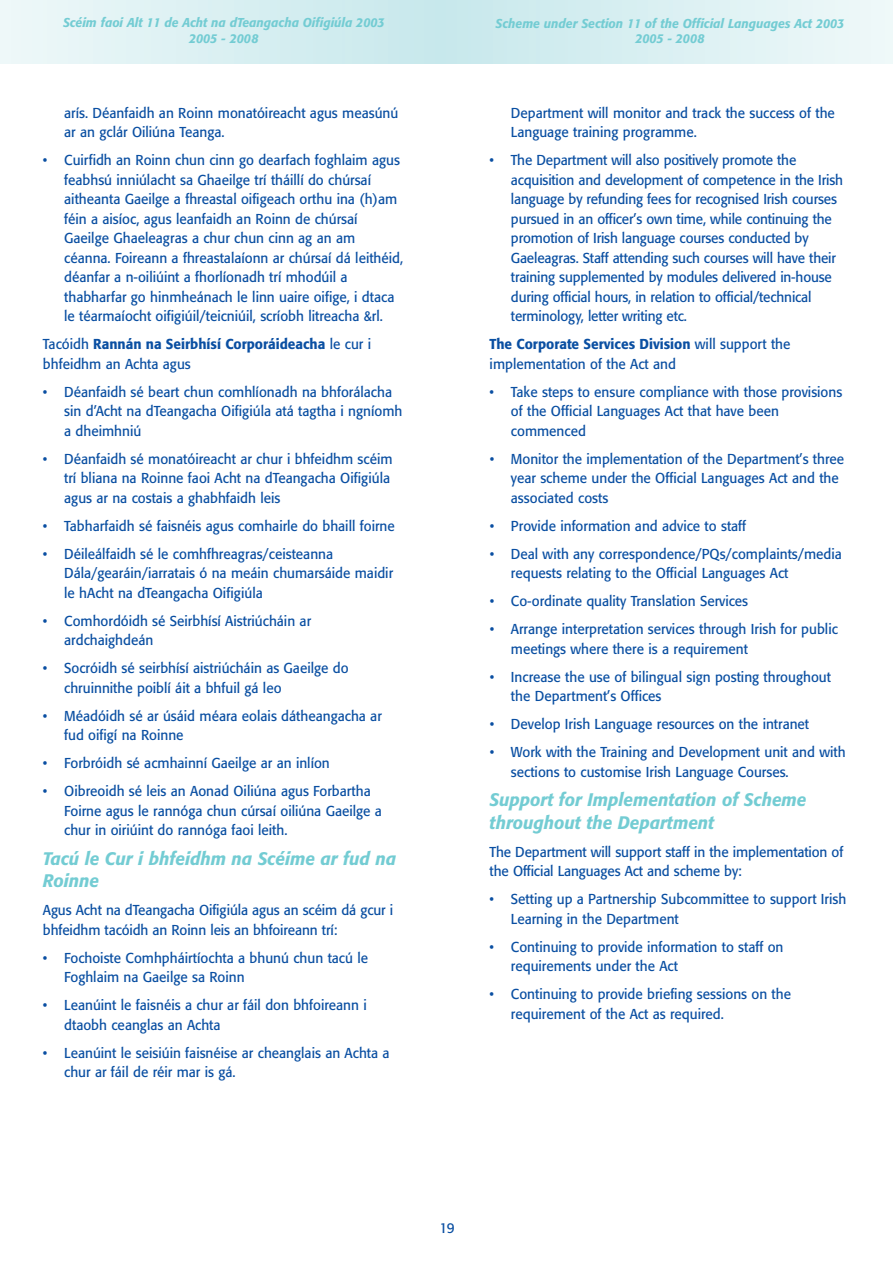
<style>
.page{position:relative;width:893px;height:1263px;background:#fff}
.page>*{position:absolute;margin:0;border:0;box-sizing:border-box;transform-origin:0 0}
.t1{font:italic 500 18px/22.5px "Formata";color:#73ccd3;scale:.95 1}
.t2{font:14.25px/19.5px "Formata";color:#0a4fa2;scale:.95 1}
.t3{font:italic 500 12.75px/15.9px "Formata";color:#73ccd3;text-align:center;scale:.95 1}
.s1{font-weight:500}
</style>
<div class="page">
<svg style="left:0;top:0;width:892px;height:64px;background:#daf0f2"></svg>
<p class="t3" style="left:63px;top:16px;width:340px">Scéim faoi Alt 11 de Acht na dTeangacha Oifigiúla 2003<br>2005 - 2008</p>
<p class="t3" style="left:495px;top:17px;width:368px;line-height:15px">Scheme under Section 11 of the Official Languages Act 2003<br>2005 - 2008</p>
<p class="t2" style="left:64px;top:104px;width:353px">arís. Déanfaidh an Roinn monatóireacht agus measúnú ar an gclár Oiliúna Teanga.</p>
<p class="t2" style="left:64px;top:152px;width:358px;text-indent:-21px">• Cuirfidh an Roinn chun cinn go dearfach foghlaim agus feabhsú inniúlacht sa Ghaeilge trí tháillí do chúrsaí aitheanta Gaeilge a fhreastal oifigeach orthu ina (h)am féin a aisíoc, agus leanfaidh an Roinn de chúrsaí Gaeilge Ghaeleagras a chur chun cinn ag an am céanna. Foireann a fhreastalaíonn ar chúrsaí dá leithéid, déanfar a n-oiliúint a fhorlíonadh trí mhodúil a thabharfar go hinmheánach le linn uaire oifige, i dtaca le téarmaíocht oifigiúil/teicniúil, scríobh litreacha &amp;rl.</p>
<p class="t2" style="left:43px;top:336px;width:347px">Tacóidh <span class="s1">Rannán na Seirbhísí Corporáideacha</span> le cur i bhfeidhm an Achta agus</p>
<p class="t2" style="left:64px;top:383px;width:357px;text-indent:-21px">• Déanfaidh sé beart chun comhlíonadh na bhforálacha sin d’Acht na dTeangacha Oifigiúla atá tagtha i ngníomh a dheimhniú</p>
<p class="t2" style="left:64px;top:450px;width:347px;text-indent:-21px">• Déanfaidh sé monatóireacht ar chur i bhfeidhm scéim trí bliana na Roinne faoi Acht na dTeangacha Oifigiúla agus ar na costais a ghabhfaidh leis</p>
<p class="t2" style="left:43px;top:517px;width:372px">• Tabharfaidh sé faisnéis agus comhairle do bhaill foirne</p>
<p class="t2" style="left:64px;top:545px;width:348px;text-indent:-21px">• Déileálfaidh sé le comhfhreagras/ceisteanna<br>Dála/gearáin/iarratais ó na meáin chumarsáide maidir le hAcht na dTeangacha Oifigiúla</p>
<p class="t2" style="left:64px;top:612px;width:261px;text-indent:-21px">• Comhordóidh sé Seirbhísí Aistriúcháin ar ardchaighdeán</p>
<p class="t2" style="left:64px;top:660px;width:301px;text-indent:-21px">• Socróidh sé seirbhísí aistriúcháin as Gaeilge do chruinnithe poiblí áit a bhfuil gá leo</p>
<p class="t2" style="left:64px;top:707px;width:336px;text-indent:-21px">• Méadóidh sé ar úsáid méara eolais dátheangacha ar fud oifigí na Roinne</p>
<p class="t2" style="left:43px;top:755px;width:303px">• Forbróidh sé acmhainní Gaeilge ar an inlíon</p>
<p class="t2" style="left:64px;top:783px;width:336px;text-indent:-21px">• Oibreoidh sé leis an Aonad Oiliúna agus Forbartha<br>Foirne agus le rannóga chun cúrsaí oiliúna Gaeilge a chur in oiriúint do rannóga faoi leith.</p>
<p class="t1" style="left:43px;top:848px;width:373px">Tacú le Cur i bhfeidhm na Scéime ar fud na<br>Roinne</p>
<p class="t2" style="left:43px;top:901px;width:370px">Agus Acht na dTeangacha Oifigiúla agus an scéim dá gcur i bhfeidhm tacóidh an Roinn leis an bhfoireann trí:</p>
<p class="t2" style="left:64px;top:949px;width:321px;text-indent:-21px">• Fochoiste Comhpháirtíochta a bhunú chun tacú le<br>Foghlaim na Gaeilge sa Roinn</p>
<p class="t2" style="left:64px;top:996px;width:320px;text-indent:-21px">• Leanúint le faisnéis a chur ar fáil don bhfoireann i dtaobh ceanglas an Achta</p>
<p class="t2" style="left:64px;top:1044px;width:344px;text-indent:-21px">• Leanúint le seisiúin faisnéise ar cheanglais an Achta a chur ar fáil de réir mar is gá.</p>
<p class="t2" style="left:511px;top:104px;width:342px">Department will monitor and track the success of the<br>Language training programme.</p>
<p class="t2" style="left:511px;top:152px;width:351px;text-indent:-21px">• The Department will also positively promote the acquisition and development of competence in the Irish language by refunding fees for recognised Irish courses pursued in an officer’s own time, while continuing the promotion of Irish language courses conducted by Gaeleagras. Staff attending such courses will have their training supplemented by modules delivered in-house during official hours, in relation to official/technical terminology, letter writing etc.</p>
<p class="t2" style="left:489px;top:336px;width:318px"><span class="s1">The Corporate Services Division</span> will support the implementation of the Act and</p>
<p class="t2" style="left:511px;top:383px;width:350px;text-indent:-21px">• Take steps to ensure compliance with those provisions of the Official Languages Act that have been commenced</p>
<p class="t2" style="left:511px;top:450px;width:352px;text-indent:-21px">• Monitor the implementation of the Department’s three year scheme under the Official Languages Act and the associated costs</p>
<p class="t2" style="left:489px;top:517px;width:271px">• Provide information and advice to staff</p>
<p class="t2" style="left:511px;top:545px;width:350px;text-indent:-21px">• Deal with any correspondence/PQs/complaints/media requests relating to the Official Languages Act</p>
<p class="t2" style="left:489px;top:593px;width:274px">• Co-ordinate quality Translation Services</p>
<p class="t2" style="left:511px;top:621px;width:346px;text-indent:-21px">• Arrange interpretation services through Irish for public meetings where there is a requirement</p>
<p class="t2" style="left:511px;top:668px;width:338px;text-indent:-21px">• Increase the use of bilingual sign posting throughout the Department’s Offices</p>
<p class="t2" style="left:489px;top:716px;width:338px">• Develop Irish Language resources on the intranet</p>
<p class="t2" style="left:511px;top:744px;width:354px;text-indent:-21px">• Work with the Training and Development unit and with sections to customise Irish Language Courses.</p>
<p class="t1" style="left:489px;top:790px;width:335px">Support for Implementation of Scheme throughout the Department</p>
<p class="t2" style="left:489px;top:843px;width:374px">The Department will support staff in the implementation of the Official Languages Act and scheme by:</p>
<p class="t2" style="left:511px;top:890px;width:354px;text-indent:-21px">• Setting up a Partnership Subcommittee to support Irish<br>Learning in the Department</p>
<p class="t2" style="left:511px;top:938px;width:288px;text-indent:-21px">• Continuing to provide information to staff on requirements under the Act</p>
<p class="t2" style="left:511px;top:985px;width:296px;text-indent:-21px">• Continuing to provide briefing sessions on the requirement of the Act as required.</p>
<p class="t2" style="left:439px;top:1220px;width:18px">19</p>
</div>
